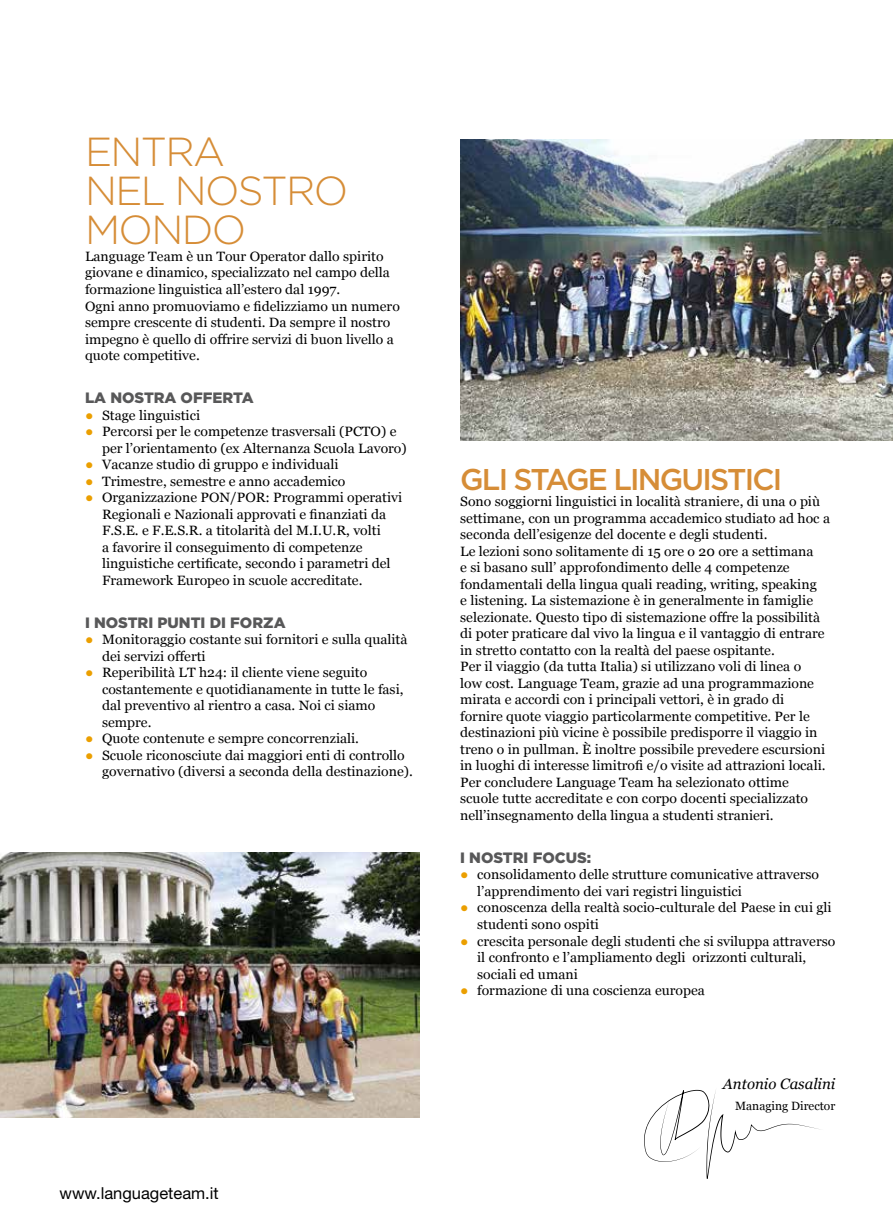
<style>
.page{position:relative;width:893px;height:1221px;background:#fff}
.page>*{position:absolute;margin:0;border:0;box-sizing:border-box;transform-origin:0 0}
.t1{font:300 40.5px/39px "Gotham";letter-spacing:-.04em;color:#d68d37}
.t2{font:500 30px "Gotham";letter-spacing:-.06em;color:#d68d37}
.t3{font:16.5px "Helvetica Neue LT Std";color:#000}
.t4{font:900 15px "Gotham";color:#585859}
.t5{font:italic 15px "Georgia";color:#000}
.t6{font:13.5px/16.5px "Georgia";color:#000;scale:1.04 1}
.t7{font:12px "Georgia";color:#000}
.s1{color:#eb9f00}
</style>
<div class="page">
<img style="left:460px;top:140px;width:433px;height:300px">
<img style="left:0;top:852px;width:420px;height:265px">
<svg style="left:644px;top:1089px;width:176px;height:89px"></svg>
<h1 class="t1" style="left:85px;top:131px;width:265px">ENTRA<br>NEL NOSTRO<br>MONDO</h1>
<p class="t6" style="left:85px;top:247px;width:304px">Language Team è un Tour Operator dallo spirito giovane e dinamico, specializzato nel campo della formazione linguistica all’estero dal 1997.<br>Ogni anno promuoviamo e fidelizziamo un numero sempre crescente di studenti. Da sempre il nostro impegno è quello di offrire servizi di buon livello a quote competitive.</p>
<p class="t4" style="left:85px;top:389px;width:170px">LA NOSTRA OFFERTA</p>
<p class="t6" style="left:85px;top:406px;width:112px"><span class="s1">●</span> Stage linguistici</p>
<p class="t6" style="left:102px;top:422px;width:294px;text-indent:-17px"><span class="s1">●</span> Percorsi per le competenze trasversali (PCTO) e per l’orientamento (ex Alternanza Scuola Lavoro)</p>
<p class="t6" style="left:85px;top:455px;width:245px"><span class="s1">●</span> Vacanze studio di gruppo e individuali</p>
<p class="t6" style="left:85px;top:472px;width:252px"><span class="s1">●</span> Trimestre, semestre e anno accademico</p>
<p class="t6" style="left:102px;top:488px;width:290px;text-indent:-17px"><span class="s1">●</span> Organizzazione PON/POR: Programmi operativi Regionali e Nazionali approvati e finanziati da F.S.E. e F.E.S.R. a titolarità del M.I.U.R, volti<br>a favorire il conseguimento di competenze linguistiche certificate, secondo i parametri del Framework Europeo in scuole accreditate.</p>
<p class="t4" style="left:85px;top:613px;width:202px">I NOSTRI PUNTI DI FORZA</p>
<p class="t6" style="left:102px;top:630px;width:295px;text-indent:-17px"><span class="s1">●</span> Monitoraggio costante sui fornitori e sulla qualità dei servizi offerti</p>
<p class="t6" style="left:102px;top:663px;width:291px;text-indent:-17px"><span class="s1">●</span> Reperibilità LT h24: il cliente viene seguito costantemente e quotidianamente in tutte le fasi, dal preventivo al rientro a casa. Noi ci siamo sempre.</p>
<p class="t6" style="left:85px;top:729px;width:265px"><span class="s1">●</span> Quote contenute e sempre concorrenziali.</p>
<p class="t6" style="left:102px;top:746px;width:300px;text-indent:-17px"><span class="s1">●</span> Scuole riconosciute dai maggiori enti di controllo governativo (diversi a seconda della destinazione).</p>
<p class="t3" style="left:60px;top:1182px;width:161px">www.languageteam.it</p>
<h2 class="t2" style="left:460px;top:459px;width:323px">GLI STAGE LINGUISTICI</h2>
<p class="t6" style="left:460px;top:493px;width:357px">Sono soggiorni linguistici in località straniere, di una o più settimane, con un programma accademico studiato ad hoc a seconda dell’esigenze del docente e degli studenti.<br>Le lezioni sono solitamente di 15 ore o 20 ore a settimana<br>e si basano sull’ approfondimento delle 4 competenze fondamentali della lingua quali reading, writing, speaking<br>e listening. La sistemazione è in generalmente in famiglie selezionate. Questo tipo di sistemazione offre la possibilità di poter praticare dal vivo la lingua e il vantaggio di entrare in stretto contatto con la realtà del paese ospitante.<br>Per il viaggio (da tutta Italia) si utilizzano voli di linea o<br>low cost. Language Team, grazie ad una programmazione mirata e accordi con i principali vettori, è in grado di fornire quote viaggio particolarmente competitive. Per le destinazioni più vicine è possibile predisporre il viaggio in treno o in pullman. È inoltre possibile prevedere escursioni in luoghi di interesse limitrofi e/o visite ad attrazioni locali.<br>Per concludere Language Team ha selezionato ottime scuole tutte accreditate e con corpo docenti specializzato nell’insegnamento della lingua a studenti stranieri.</p>
<p class="t4" style="left:460px;top:849px;width:133px">I NOSTRI FOCUS:</p>
<p class="t6" style="left:477px;top:866px;width:330px;text-indent:-17px"><span class="s1">●</span> consolidamento delle strutture comunicative attraverso l’apprendimento dei vari registri linguistici</p>
<p class="t6" style="left:477px;top:899px;width:342px;text-indent:-17px"><span class="s1">●</span> conoscenza della realtà socio-culturale del Paese in cui gli studenti sono ospiti</p>
<p class="t6" style="left:477px;top:932px;width:346px;text-indent:-17px"><span class="s1">●</span> crescita personale degli studenti che si sviluppa attraverso il confronto e l’ampliamento degli orizzonti culturali, sociali ed umani</p>
<p class="t6" style="left:460px;top:981px;width:237px"><span class="s1">●</span> formazione di una coscienza europea</p>
<p class="t5" style="left:723px;top:1072px;width:114px">Antonio Casalini</p>
<p class="t7" style="left:735px;top:1096px;width:102px">Managing Director</p>
</div>
